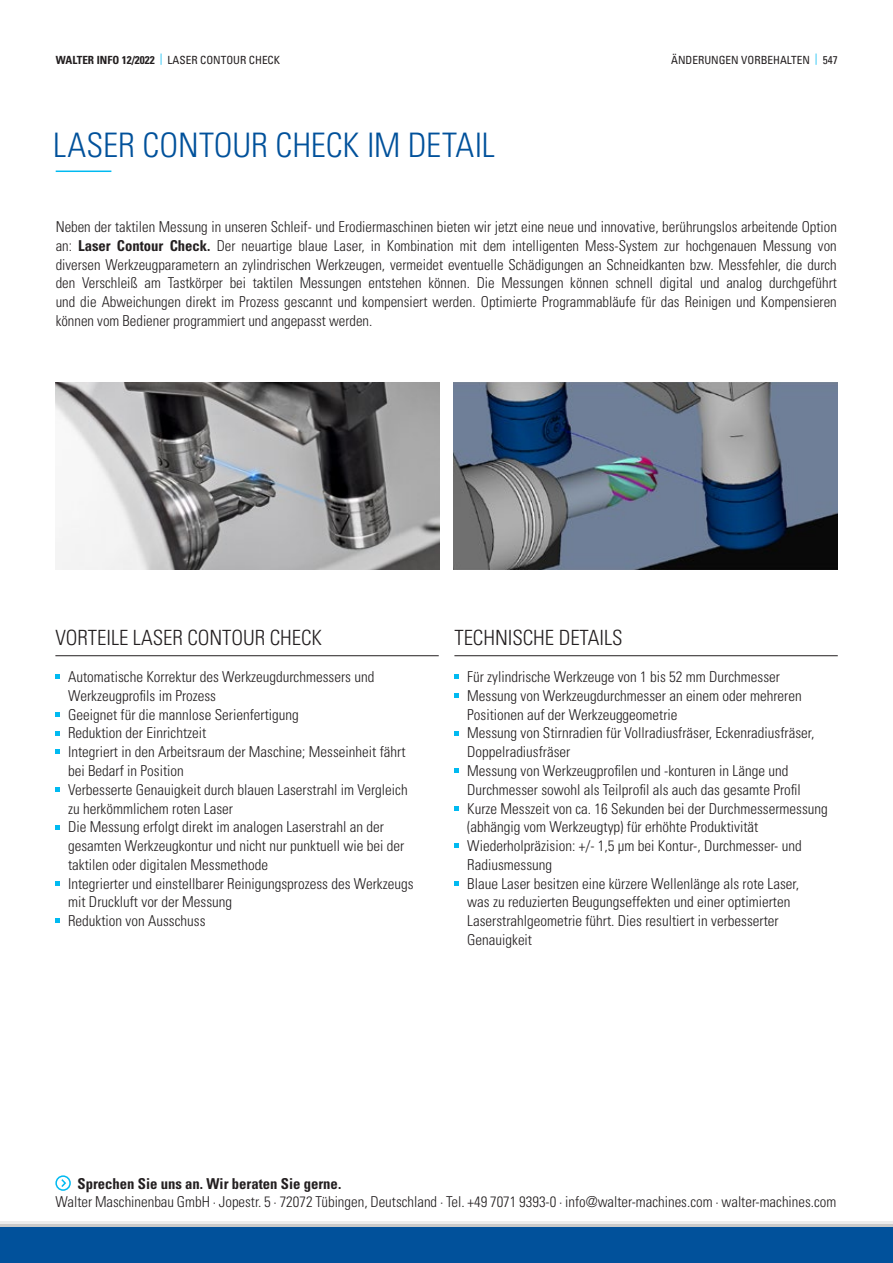
<style>
.page{position:relative;width:893px;height:1263px;background:#fff}
.page>*{position:absolute;margin:0;border:0;box-sizing:border-box;transform-origin:0 0}
._01_Headline{font:300 condensed 33.75px "Univers LT Std";letter-spacing:-.005em;color:#01519b}
._02_Untertitel_Aufzählung{font:300 condensed 21px "Univers LT Std";letter-spacing:-.005em;color:#231f20}
._03_Aufzählung_Text{font:300 condensed 15px/18.8px "Univers LT Std";color:#231f20}
._03_Text{font:300 condensed 15px/18.8px "Univers LT Std";color:#231f20;text-align:justify}
.t1{font:700 condensed 15px "Univers LT Std";color:#231f20}
._00_Kapiteltitel{font:700 condensed 11.25px "Univers LT Std";color:#231f20}
._00_Kapiteltitel-2{font:condensed 11.25px "Univers LT Std";color:#231f20}
.s1{font-weight:400;color:#00baf1}
.s2{font-weight:400}
.s3{color:#00baf1}
.s4{font-weight:700}
</style>
<div class="page">
<div style="left:55px;top:1175px;width:16px;height:16px;border:2px solid #00baf1;border-radius:50%"></div>
<svg style="left:60px;top:1177px;width:7px;height:12px"></svg>
<svg style="left:0;top:1221px;width:893px;height:7px;background:#bbc6d1"></svg>
<div style="left:0;top:1228px;width:893px;height:35px;background:#01519b"></div>
<hr style="left:56px;top:171px;width:55px;height:1px;background:#00baf1">
<hr style="left:55px;top:655px;width:384px;height:1px;background:#231f20">
<svg style="left:55px;top:675px;width:5px;height:4px"></svg>
<svg style="left:55px;top:712px;width:5px;height:5px"></svg>
<svg style="left:55px;top:731px;width:5px;height:4px"></svg>
<svg style="left:55px;top:750px;width:5px;height:4px"></svg>
<svg style="left:55px;top:787px;width:5px;height:5px"></svg>
<svg style="left:55px;top:825px;width:5px;height:4px"></svg>
<svg style="left:55px;top:881px;width:5px;height:4px"></svg>
<svg style="left:55px;top:918px;width:5px;height:5px"></svg>
<hr style="left:454px;top:655px;width:384px;height:1px;background:#231f20">
<svg style="left:454px;top:675px;width:5px;height:4px"></svg>
<svg style="left:454px;top:693px;width:5px;height:5px"></svg>
<svg style="left:454px;top:731px;width:5px;height:4px"></svg>
<svg style="left:454px;top:768px;width:5px;height:5px"></svg>
<svg style="left:454px;top:806px;width:5px;height:4px"></svg>
<svg style="left:454px;top:843px;width:5px;height:5px"></svg>
<svg style="left:454px;top:881px;width:5px;height:4px"></svg>
<img style="left:56px;top:382px;width:383px;height:188px">
<img style="left:454px;top:382px;width:383px;height:188px">
<p class="_00_Kapiteltitel" style="left:56px;top:53px;width:226px">WALTER INFO 12/2022 <span class="s1">|</span> <span class="s2">LASER CONTOUR CHECK</span></p>
<p class="_01_Headline" style="left:53px;top:125px;width:443px">LASER CONTOUR CHECK IM DETAIL</p>
<p class="_00_Kapiteltitel-2" style="left:671px;top:53px;width:168px">ÄNDERUNGEN VORBEHALTEN <span class="s3">|</span> 547</p>
<p class="_03_Text" style="left:56px;top:218px;width:783px">Neben der taktilen Messung in unseren Schleif- und Erodiermaschinen bieten wir jetzt eine neue und innovative, berührungslos arbeitende Option an: <span class="s4">Laser Contour Check.</span> Der neuartige blaue Laser, in Kombination mit dem intelligenten Mess-System zur hochgenauen Messung von diversen Werkzeugparametern an zylindrischen Werkzeugen, vermeidet eventuelle Schädigungen an Schneidkanten bzw. Messfehler, die durch den Verschleiß am Tastkörper bei taktilen Messungen entstehen können. Die Messungen können schnell digital und analog durchgeführt und die Abweichungen direkt im Prozess gescannt und kompensiert werden. Optimierte Programmabläufe für das Reinigen und Kompensieren können vom Bediener programmiert und angepasst werden.</p>
<p class="_02_Untertitel_Aufzählung" style="left:55px;top:625px;width:268px">VORTEILE LASER CONTOUR CHECK</p>
<p class="_03_Aufzählung_Text" style="left:68px;top:668px;width:308px">Automatische Korrektur des Werkzeugdurchmessers und<br>Werkzeugprofils im Prozess</p>
<p class="_03_Aufzählung_Text" style="left:68px;top:705px;width:232px">Geeignet für die mannlose Serienfertigung</p>
<p class="_03_Aufzählung_Text" style="left:68px;top:724px;width:140px">Reduktion der Einrichtzeit</p>
<p class="_03_Aufzählung_Text" style="left:68px;top:743px;width:339px">Integriert in den Arbeitsraum der Maschine; Messeinheit fährt bei Bedarf in Position</p>
<p class="_03_Aufzählung_Text" style="left:68px;top:780px;width:341px">Verbesserte Genauigkeit durch blauen Laserstrahl im Vergleich zu herkömmlichem roten Laser</p>
<p class="_03_Aufzählung_Text" style="left:68px;top:818px;width:338px">Die Messung erfolgt direkt im analogen Laserstrahl an der gesamten Werkzeugkontur und nicht nur punktuell wie bei der taktilen oder digitalen Messmethode</p>
<p class="_03_Aufzählung_Text" style="left:68px;top:874px;width:347px">Integrierter und einstellbarer Reinigungsprozess des Werkzeugs mit Druckluft vor der Messung</p>
<p class="_03_Aufzählung_Text" style="left:68px;top:911px;width:139px">Reduktion von Ausschuss</p>
<p class="_02_Untertitel_Aufzählung" style="left:454px;top:625px;width:170px">TECHNISCHE DETAILS</p>
<p class="_03_Aufzählung_Text" style="left:467px;top:668px;width:314px">Für zylindrische Werkzeuge von 1 bis 52 mm Durchmesser</p>
<p class="_03_Aufzählung_Text" style="left:467px;top:686px;width:336px">Messung von Werkzeugdurchmesser an einem oder mehreren<br>Positionen auf der Werkzeuggeometrie</p>
<p class="_03_Aufzählung_Text" style="left:467px;top:724px;width:349px">Messung von Stirnradien für Vollradiusfräser, Eckenradiusfräser,<br>Doppelradiusfräser</p>
<p class="_03_Aufzählung_Text" style="left:467px;top:761px;width:335px">Messung von Werkzeugprofilen und -konturen in Länge und<br>Durchmesser sowohl als Teilprofil als auch das gesamte Profil</p>
<p class="_03_Aufzählung_Text" style="left:467px;top:799px;width:362px">Kurze Messzeit von ca. 16 Sekunden bei der Durchmessermessung (abhängig vom Werkzeugtyp) für erhöhte Produktivität</p>
<p class="_03_Aufzählung_Text" style="left:467px;top:836px;width:336px">Wiederholpräzision: +/- 1,5 μm bei Kontur-, Durchmesser- und<br>Radiusmessung</p>
<p class="_03_Aufzählung_Text" style="left:467px;top:874px;width:333px">Blaue Laser besitzen eine kürzere Wellenlänge als rote Laser, was zu reduzierten Beugungseffekten und einer optimierten Laserstrahlgeometrie führt. Dies resultiert in verbesserter Genauigkeit</p>
<p class="t1" style="left:77px;top:1174px;width:265px">Sprechen Sie uns an. Wir beraten Sie gerne.</p>
<p class="_03_Text" style="left:55px;top:1193px;width:782px">Walter Maschinenbau GmbH · Jopestr. 5 · 72072 Tübingen, Deutschland · Tel. +49 7071 9393-0 · info@walter-machines.com · walter-machines.com</p>
</div>
